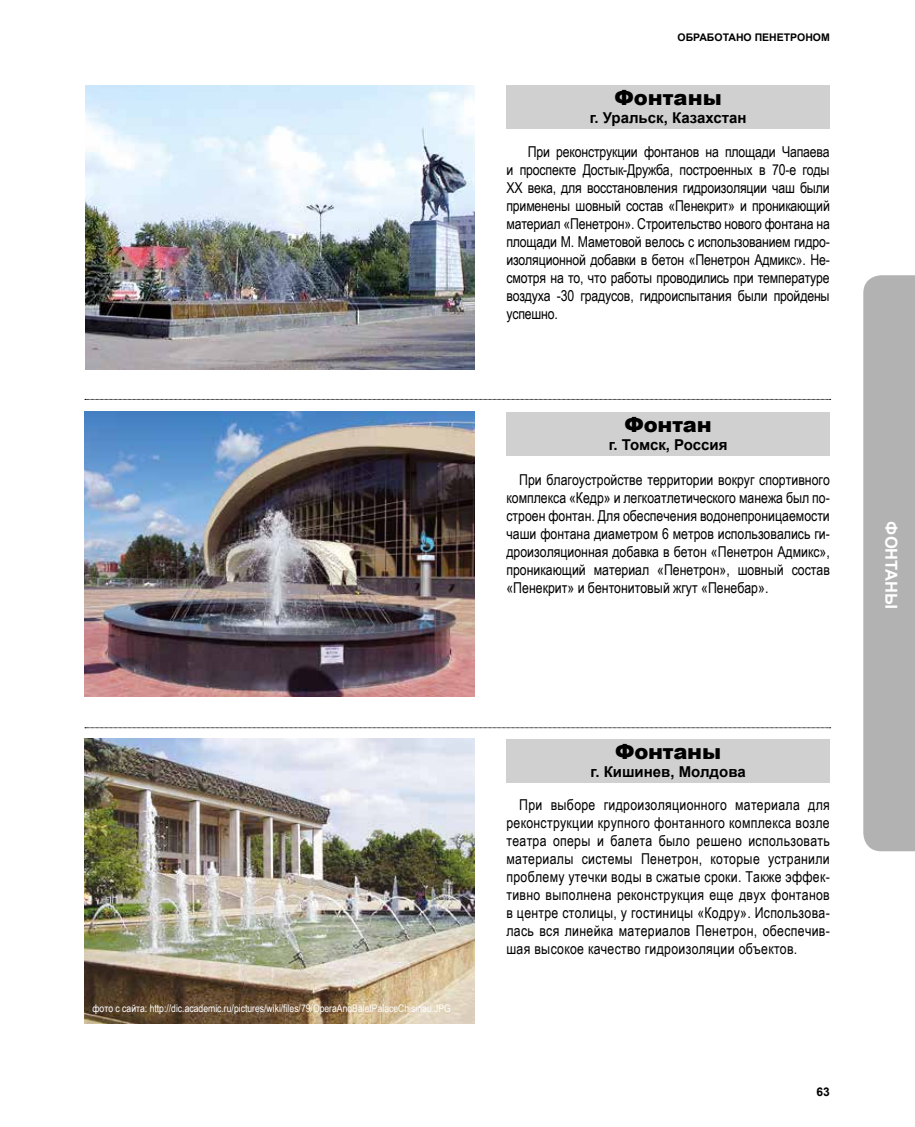
<style>
.page{position:relative;width:915px;height:1127px;background:#fff}
.page>*{position:absolute;margin:0;border:0;box-sizing:border-box;transform-origin:0 0}
.t1{font:900 21px "Arial";letter-spacing:-.01em;color:#000}
.t2{font:700 16.5px "Arial";color:#fff}
.t3{font:15px/18px "Arial Narrow";color:#000;text-align:justify}
.t4{font:700 15px "Arial";color:#000}
.t5{font:700 12px "Arial";color:#000}
.t6{font:10.5px "Arial Narrow";color:#fff}
.t7{font:700 10.5px "Arial";color:#000}
</style>
<div class="page">
<svg style="left:85px;top:399px;width:745px;height:1px"></svg>
<svg style="left:85px;top:727px;width:745px;height:1px"></svg>
<img style="left:85px;top:85px;width:389px;height:285px">
<div style="left:506px;top:85px;width:323px;height:44px;background:#d0d0d0"></div>
<div style="left:506px;top:412px;width:323px;height:43px;background:#d0d0d0"></div>
<div style="left:506px;top:739px;width:323px;height:43px;background:#d0d0d0"></div>
<img style="left:85px;top:412px;width:389px;height:284px">
<img style="left:85px;top:738px;width:389px;height:285px">
<div style="left:863px;top:275px;width:51px;height:576px;background:#b3b2b2"></div>
<p class="t6" style="left:92px;top:1000px;width:360px">фото с сайта: http://dic.academic.ru/pictures/wiki/files/79/OperaAndBaletPalaceChisinau.JPG</p>
<p class="t7" style="left:677px;top:30px;width:154px">ОБРАБОТАНО ПЕНЕТРОНОМ</p>
<h1 class="t1" style="left:614px;top:83px;width:109px">Фонтаны</h1>
<p class="t4" style="left:589px;top:108px;width:158px">г. Уральск, Казахстан</p>
<p class="t3" style="left:506px;top:142px;width:325px;text-indent:21px">При реконструкции фонтанов на площади Чапаева и проспекте Достык-Дружба, построенных в 70-е годы ХХ века, для восстановления гидроизоляции чаш были применены шовный состав «Пенекрит» и проникающий материал «Пенетрон». Строительство нового фонтана на площади М. Маметовой велось с использованием гидро&shy;изоляционной добавки в бетон «Пенетрон Адмикс». Не&shy;смотря на то, что работы проводились при температуре воздуха -30 градусов, гидроиспытания были пройдены успешно.</p>
<h1 class="t1" style="left:624px;top:409px;width:88px">Фонтан</h1>
<p class="t4" style="left:608px;top:435px;width:120px">г. Томск, Россия</p>
<p class="t3" style="left:506px;top:470px;width:325px;text-indent:13px">При благоустройстве территории вокруг спортивного комплекса «Кедр» и легкоатлетического манежа был по&shy;строен фонтан. Для обеспечения водонепроницаемости чаши фонтана диаметром 6 метров использовались ги&shy;дроизоляционная добавка в бетон «Пенетрон Адмикс», проникающий материал «Пенетрон», шовный состав «Пенекрит» и бентонитовый жгут «Пенебар».</p>
<h1 class="t1" style="left:615px;top:736px;width:107px">Фонтаны</h1>
<p class="t4" style="left:590px;top:762px;width:156px">г. Кишинев, Молдова</p>
<p class="t3" style="left:506px;top:795px;width:325px;text-indent:13px">При выборе гидроизоляционного материала для реконструкции крупного фонтанного комплекса возле театра оперы и балета было решено использовать материалы системы Пенетрон, которые устранили проблему утечки воды в сжатые сроки. Также эффек&shy;тивно выполнена реконструкция еще двух фонтанов в центре столицы, у гостиницы «Кодру». Использова&shy;лась вся линейка материалов Пенетрон, обеспечив&shy;шая высокое качество гидроизоляции объектов.</p>
<p class="t5" style="left:816px;top:1084px;width:15px">63</p>
<p class="t2" style="left:901px;top:521px;width:89px;rotate:90deg">ФОНТАНЫ</p>
</div>
